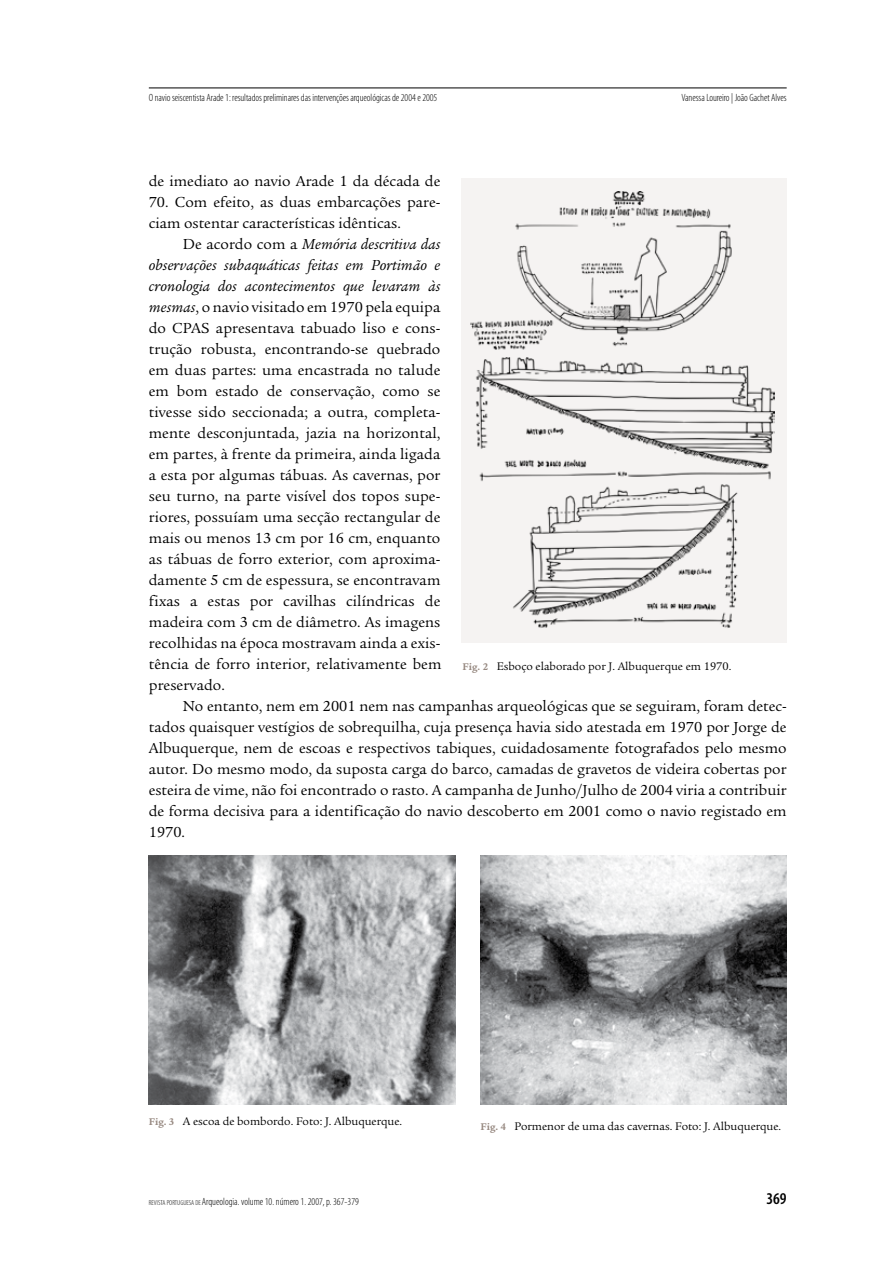
<style>
.page{position:relative;width:893px;height:1263px;background:#fff}
.page>*{position:absolute;margin:0;border:0;box-sizing:border-box;transform-origin:0 0}
.t1{font:600 condensed 16.5px "Myriad Pro";color:#000}
.t2{font:15.75px/21px "Legacy Serif";color:#000;text-align:justify}
.t3{font:12px "Legacy Serif";color:#000}
.t4{font:300 condensed 10.5px "Myriad Pro";letter-spacing:-.005em;color:#000}
.s1{font-style:italic}
.s2{font-weight:700;font-size:10.5px;color:#978981}
.s3{font-size:7.2px}
</style>
<div class="page">
<hr style="left:149px;top:88px;width:638px;height:1px;background:#000">
<img style="left:149px;top:855px;width:306px;height:249px">
<img style="left:480px;top:855px;width:307px;height:249px">
<svg style="left:462px;top:179px;width:325px;height:464px;fill:#f5f3f2"></svg>
<p class="t4" style="left:149px;top:92px;width:290px">O navio seiscentista Arade 1: resultados preliminares das intervenções arqueológicas de 2004 e 2005</p>
<p class="t4" style="left:682px;top:92px;width:107px">Vanessa Loureiro | João Gachet Alves</p>
<p class="t2" style="left:149px;top:171px;width:293px">de imediato ao navio Arade 1 da década de</p>
<p class="t2" style="left:149px;top:192px;width:293px">70. Com efeito, as duas embarcações pare&shy;ciam ostentar características idênticas.</p>
<p class="t2" style="left:149px;top:234px;width:294px;text-indent:34px">De acordo com a <span class="s1">Memória descritiva das observações subaquáticas feitas em Portimão e cronologia dos acontecimentos que levaram às mesmas</span>, o navio visitado em 1970 pela equipa do CPAS apresentava tabuado liso e cons&shy;trução robusta, encontrando-se quebrado em duas partes: uma encastrada no talude em bom estado de conservação, como se tivesse sido seccionada; a outra, completa&shy;mente desconjuntada, jazia na horizontal, em partes, à frente da primeira, ainda ligada a esta por algumas tábuas. As cavernas, por seu turno, na parte visível dos topos supe&shy;riores, possuíam uma secção rectangular de mais ou menos 13 cm por 16 cm, enquanto as tábuas de forro exterior, com aproxima&shy;damente 5 cm de espessura, se encontravam fixas a estas por cavilhas cilíndricas de madeira com 3 cm de diâmetro. As imagens recolhidas na época mostravam ainda a exis&shy;tência de forro interior, relativamente bem preservado.</p>
<p class="t2" style="left:149px;top:696px;width:639px;text-indent:34px">No entanto, nem em 2001 nem nas campanhas arqueológicas que se seguiram, foram detec&shy;tados quaisquer vestígios de sobrequilha, cuja presença havia sido atestada em 1970 por Jorge de Albuquerque, nem de escoas e respectivos tabiques, cuidadosamente fotografados pelo mesmo autor. Do mesmo modo, da suposta carga do barco, camadas de gravetos de videira cobertas por esteira de vime, não foi encontrado o rasto. A campanha de Junho/Julho de 2004 viria a contribuir de forma decisiva para a identificação do navio descoberto em 2001 como o navio registado em 1970.</p>
<p class="t3" style="left:463px;top:660px;width:270px"><span class="s2">Fig. 2</span> Esboço elaborado por J. Albuquerque em 1970.</p>
<p class="t3" style="left:149px;top:1115px;width:255px"><span class="s2">Fig. 3</span> A escoa de bombordo. Foto: J. Albuquerque.</p>
<p class="t3" style="left:480px;top:1119px;width:302px"><span class="s2">Fig. 4</span> Pormenor de uma das cavernas. Foto: J. Albuquerque.</p>
<p class="t4" style="left:149px;top:1195px;width:212px"><span class="s3">REVISTA PORTUGUESA DE</span> Arqueologia. volume 10. número 1. 2007, p. 367-379</p>
<p class="t1" style="left:766px;top:1188px;width:22px">369</p>
</div>
